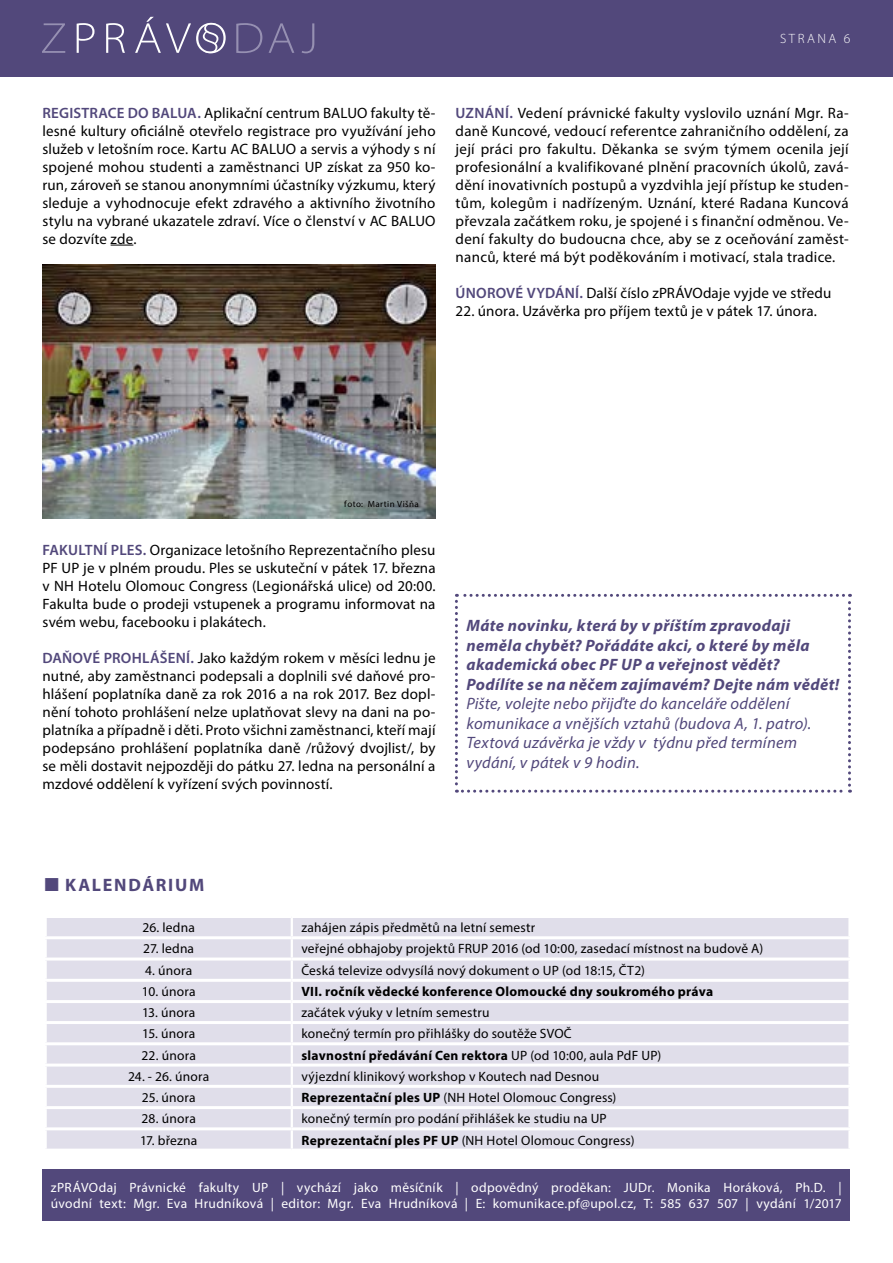
<style>
.page{position:relative;width:893px;height:1263px;background:#fff}
.page>*{position:absolute;margin:0;border:0;box-sizing:border-box;transform-origin:0 0}
.t1{font:700 18px "Myriad Pro";letter-spacing:.095em;color:#52487b}
.t2{font:italic 700 16.5px/19.5px "Myriad Pro";letter-spacing:.025em;color:#52487b}
.t3{font:italic 16.5px/19.5px "Myriad Pro";letter-spacing:.015em;color:#52487b}
.t4{font:15px/18px "Myriad Pro";letter-spacing:.01em;color:#000;text-align:justify}
.t5{font:13.5px "Myriad Pro";letter-spacing:.015em;color:#000}
.t6{font:13.5px/16.2px "Myriad Pro";letter-spacing:.02em;color:#fff}
.t7{font:700 13.5px "Myriad Pro";letter-spacing:.02em;color:#000}
.t8{font:300 13.5px "Myriad Pro";letter-spacing:.195em;color:#fff}
.t9{font:9px "Myriad Pro";letter-spacing:.045em;color:#000}
.s1{font-weight:600;color:#52487b}
.s2{font-weight:400}
.s3{font-weight:700}
</style>
<div class="page">
<div style="left:0;top:0;width:893px;height:77px;background:#52487b"></div>
<svg style="left:236px;top:23px;width:78px;height:30px"></svg>
<svg style="left:42px;top:23px;width:23px;height:30px"></svg>
<svg style="left:77px;top:17px;width:149px;height:36px"></svg>
<svg style="left:111px;top:245px;width:22px;height:1px"></svg>
<img style="left:43px;top:265px;width:393px;height:254px">
<svg style="left:455px;top:594px;width:396px;height:199px"></svg>
<div style="left:42px;top:1169px;width:808px;height:51px;background:#52487b"></div>
<div style="left:47px;top:918px;width:801px;height:230px;background:#e0deea"></div>
<svg style="left:291px;top:918px;width:2px;height:230px"></svg>
<hr style="left:44px;top:936px;width:248px;height:3px;background:#fff">
<hr style="left:292px;top:936px;width:559px;height:3px;background:#fff">
<hr style="left:44px;top:957px;width:248px;height:3px;background:#fff">
<hr style="left:292px;top:957px;width:559px;height:3px;background:#fff">
<hr style="left:44px;top:979px;width:248px;height:3px;background:#fff">
<hr style="left:292px;top:979px;width:559px;height:3px;background:#fff">
<hr style="left:44px;top:1000px;width:248px;height:3px;background:#fff">
<hr style="left:292px;top:1000px;width:559px;height:3px;background:#fff">
<hr style="left:44px;top:1021px;width:248px;height:3px;background:#fff">
<hr style="left:292px;top:1021px;width:559px;height:3px;background:#fff">
<hr style="left:44px;top:1042px;width:248px;height:3px;background:#fff">
<hr style="left:292px;top:1042px;width:559px;height:3px;background:#fff">
<hr style="left:44px;top:1063px;width:248px;height:3px;background:#fff">
<hr style="left:292px;top:1063px;width:559px;height:3px;background:#fff">
<hr style="left:44px;top:1085px;width:248px;height:3px;background:#fff">
<hr style="left:292px;top:1085px;width:559px;height:3px;background:#fff">
<hr style="left:44px;top:1106px;width:248px;height:3px;background:#fff">
<hr style="left:292px;top:1106px;width:559px;height:3px;background:#fff">
<hr style="left:44px;top:1127px;width:248px;height:3px;background:#fff">
<hr style="left:292px;top:1127px;width:559px;height:3px;background:#fff">
<p class="t8" style="left:780px;top:31px;width:72px">STRANA 6</p>
<p class="t4" style="left:43px;top:103px;width:395px"><span class="s1">REGISTRACE DO BALUA.</span> Aplikační centrum BALUO fakulty tě&shy;lesné kultury oficiálně otevřelo registrace pro využívání jeho služeb v letošním roce. Kartu AC BALUO a servis a výhody s ní spojené mohou studenti a zaměstnanci UP získat za 950 ko&shy;run, zároveň se stanou anonymními účastníky výzkumu, který sleduje a vyhodnocuje efekt zdravého a aktivního životního stylu na vybrané ukazatele zdraví. Více o členství v AC BALUO se dozvíte zde.</p>
<p class="t4" style="left:456px;top:103px;width:395px"><span class="s1">UZNÁNÍ.</span> Vedení právnické fakulty vyslovilo uznání Mgr. Ra&shy;daně Kuncové, vedoucí referentce zahraničního oddělení, za její práci pro fakultu. Děkanka se svým týmem ocenila její profesionální a kvalifikované plnění pracovních úkolů, zavá&shy;dění inovativních postupů a vyzdvihla její přístup ke studen&shy;tům, kolegům i nadřízeným. Uznání, které Radana Kuncová převzala začátkem roku, je spojené i s finanční odměnou. Ve&shy;dení fakulty do budoucna chce, aby se z oceňování zaměst&shy;nanců, které má být poděkováním i motivací, stala tradice.</p>
<p class="t4" style="left:456px;top:283px;width:377px"><span class="s1">ÚNOROVÉ VYDÁNÍ.</span> Další číslo zPRÁVOdaje vyjde ve středu</p>
<p class="t4" style="left:456px;top:301px;width:363px">22. února. Uzávěrka pro příjem textů je v pátek 17. února.</p>
<p class="t9" style="left:344px;top:498px;width:76px">foto: Martin Višňa</p>
<p class="t4" style="left:43px;top:540px;width:395px"><span class="s1">FAKULTNÍ PLES.</span> Organizace letošního Reprezentačního plesu PF UP je v plném proudu. Ples se uskuteční v pátek 17. března v NH Hotelu Olomouc Congress (Legionářská ulice) od 20:00.<br>Fakulta bude o prodeji vstupenek a programu informovat na svém webu, facebooku i plakátech.</p>
<p class="t4" style="left:43px;top:648px;width:395px"><span class="s1">DAŇOVÉ PROHLÁŠENÍ.</span> Jako každým rokem v měsíci lednu je nutné, aby zaměstnanci podepsali a doplnili své daňové pro&shy;hlášení poplatníka daně za rok 2016 a na rok 2017. Bez dopl&shy;nění tohoto prohlášení nelze uplatňovat slevy na dani na po&shy;platníka a případně i děti. Proto všichni zaměstnanci, kteří mají podepsáno prohlášení poplatníka daně /růžový dvojlist/, by se měli dostavit nejpozději do pátku 27. ledna na personální a mzdové oddělení k vyřízení svých povinností.</p>
<p class="t2" style="left:466px;top:615px;width:374px">Máte novinku, která by v příštím zpravodaji neměla chybět? Pořádáte akci, o které by měla akademická obec PF UP a veřejnost vědět?<br>Podílíte se na něčem zajímavém? Dejte nám vědět!</p>
<p class="t3" style="left:466px;top:694px;width:346px">Pište, volejte nebo přijďte do kanceláře oddělení komunikace a vnějších vztahů (budova A, 1. patro).<br>Textová uzávěrka je vždy v týdnu před termínem vydání, v pátek v 9 hodin.</p>
<p class="t1" style="left:65px;top:873px;width:141px">KALENDÁRIUM</p>
<p class="t5" style="left:143px;top:919px;width:54px">26. ledna</p>
<p class="t5" style="left:301px;top:919px;width:235px">zahájen zápis předmětů na letní semestr</p>
<p class="t5" style="left:143px;top:941px;width:52px">27. ledna</p>
<p class="t5" style="left:301px;top:941px;width:463px">veřejné obhajoby projektů FRUP 2016 (od 10:00, zasedací místnost na budově A)</p>
<p class="t5" style="left:145px;top:962px;width:49px">4. února</p>
<p class="t5" style="left:301px;top:962px;width:345px">Česká televize odvysílá nový dokument o UP (od 18:15, ČT2)</p>
<p class="t5" style="left:142px;top:983px;width:55px">10. února</p>
<p class="t7" style="left:301px;top:983px;width:413px">VII. ročník vědecké konference Olomoucké dny soukromého práva</p>
<p class="t5" style="left:142px;top:1004px;width:55px">13. února</p>
<p class="t5" style="left:301px;top:1004px;width:190px">začátek výuky v letním semestru</p>
<p class="t5" style="left:142px;top:1025px;width:55px">15. února</p>
<p class="t5" style="left:301px;top:1025px;width:272px">konečný termín pro přihlášky do soutěže SVOČ</p>
<p class="t5" style="left:142px;top:1047px;width:56px">22. února</p>
<p class="t7" style="left:301px;top:1046px;width:361px">slavnostní předávání Cen rektora <span class="s2">UP (od 10:00, aula PdF UP)</span></p>
<p class="t5" style="left:128px;top:1068px;width:83px">24. - 26. února</p>
<p class="t5" style="left:301px;top:1068px;width:299px">výjezdní klinikový workshop v Koutech nad Desnou</p>
<p class="t5" style="left:142px;top:1089px;width:56px">25. února</p>
<p class="t5" style="left:301px;top:1089px;width:316px"><span class="s3">Reprezentační ples UP</span> (NH Hotel Olomouc Congress)</p>
<p class="t5" style="left:142px;top:1110px;width:56px">28. února</p>
<p class="t5" style="left:301px;top:1110px;width:307px">konečný termín pro podání přihlášek ke studiu na UP</p>
<p class="t5" style="left:140px;top:1132px;width:59px">17. března</p>
<p class="t5" style="left:301px;top:1132px;width:335px"><span class="s3">Reprezentační ples PF UP</span> (NH Hotel Olomouc Congress)</p>
<p class="t6" style="left:51px;top:1179px;width:792px">zPRÁVOdaj Právnické fakulty UP | vychází jako měsíčník | odpovědný proděkan: JUDr. Monika Horáková, Ph.D. | úvodní text: Mgr. Eva Hrudníková | editor: Mgr. Eva Hrudníková | E: komunikace.pf@upol.cz, T: 585 637 507 | vydání 1/2017</p>
</div>
